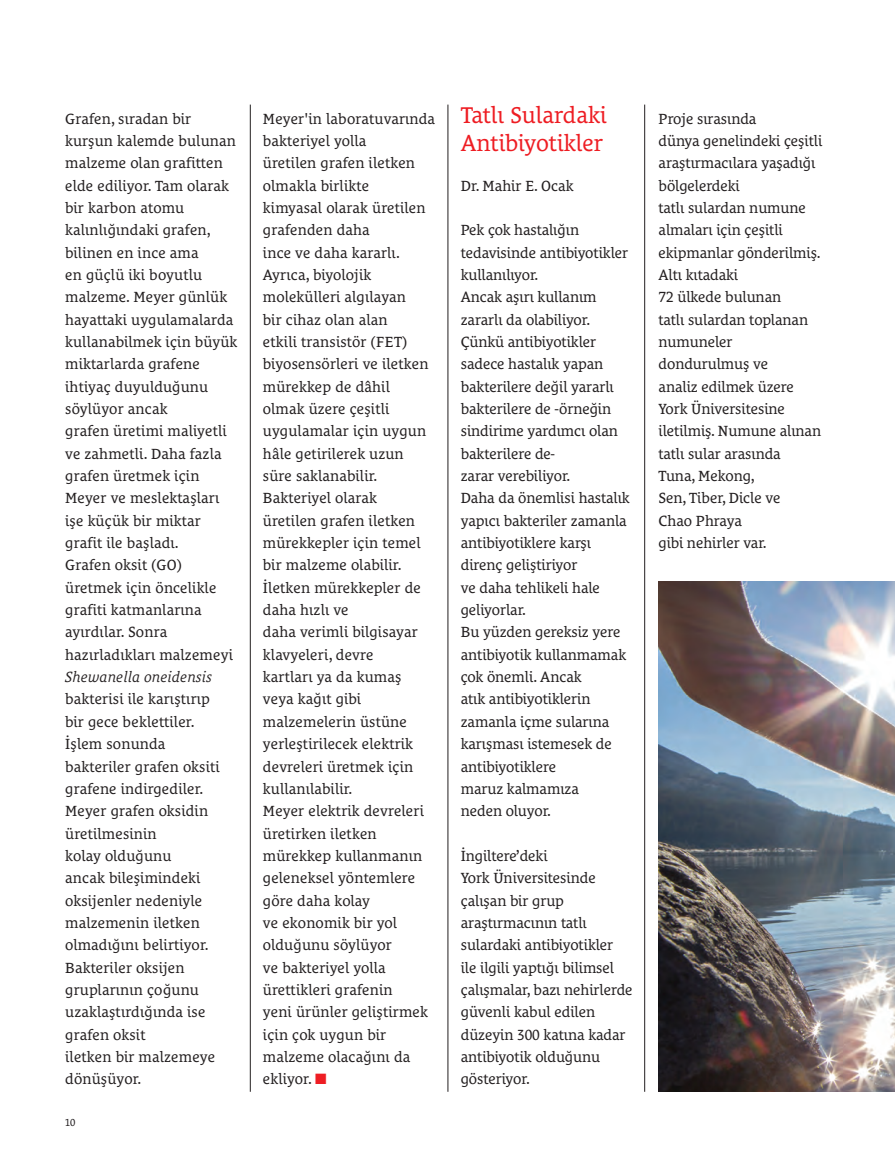
<style>
.page{position:relative;width:895px;height:1173px;background:#fff}
.page>*{position:absolute;margin:0;border:0;box-sizing:border-box;transform-origin:0 0}
.t1{font:23.25px/27.9px "Le Monde Courrier Pro";color:#ee1d23}
.t2{font:15px/22.4px "Le Monde Courrier Pro";color:#231f20}
.t3{font:italic 15px "Le Monde Courrier Pro";letter-spacing:.01em;color:#231f20}
.t4{font:10.35px "Le Monde Courrier Pro";color:#231f20}
.s1{color:#ee1d23}
</style>
<div class="page">
<hr style="left:250px;top:105px;width:1px;height:986px;background:#231f20">
<hr style="left:644px;top:105px;width:1px;height:986px;background:#231f20">
<hr style="left:448px;top:105px;width:1px;height:986px;background:#231f20">
<img style="left:658px;top:581px;width:237px;height:510px">
<p class="t2" style="left:65px;top:106px;width:174px">Grafen, sıradan bir kurşun kalemde bulunan malzeme olan grafitten elde ediliyor. Tam olarak bir karbon atomu kalınlığındaki grafen, bilinen en ince ama<br>en güçlü iki boyutlu malzeme. Meyer günlük hayattaki uygulamalarda kullanabilmek için büyük miktarlarda grafene ihtiyaç duyulduğunu söylüyor ancak<br>grafen üretimi maliyetli ve zahmetli. Daha fazla grafen üretmek için<br>Meyer ve meslektaşları işe küçük bir miktar grafit ile başladı.<br>Grafen oksit (GO) üretmek için öncelikle grafiti katmanlarına ayırdılar. Sonra hazırladıkları malzemeyi</p>
<p class="t3" style="left:65px;top:665px;width:149px">Shewanella oneidensis</p>
<p class="t2" style="left:65px;top:686px;width:156px">bakterisi ile karıştırıp bir gece beklettiler.<br>İşlem sonunda bakteriler grafen oksiti grafene indirgediler.<br>Meyer grafen oksidin üretilmesinin<br>kolay olduğunu<br>ancak bileşimindeki oksijenler nedeniyle malzemenin iletken olmadığını belirtiyor.<br>Bakteriler oksijen gruplarının çoğunu uzaklaştırdığında ise grafen oksit<br>iletken bir malzemeye dönüşüyor.</p>
<p class="t4" style="left:65px;top:1113px;width:12px">10</p>
<p class="t2" style="left:263px;top:106px;width:174px">Meyer'in laboratuvarında bakteriyel yolla<br>üretilen grafen iletken olmakla birlikte<br>kimyasal olarak üretilen grafenden daha<br>ince ve daha kararlı.<br>Ayrıca, biyolojik molekülleri algılayan<br>bir cihaz olan alan<br>etkili transistör (FET) biyosensörleri ve iletken mürekkep de dâhil olmak üzere çeşitli uygulamalar için uygun hâle getirilerek uzun süre saklanabilir.<br>Bakteriyel olarak<br>üretilen grafen iletken mürekkepler için temel bir malzeme olabilir.<br>İletken mürekkepler de daha hızlı ve<br>daha verimli bilgisayar klavyeleri, devre<br>kartları ya da kumaş veya kağıt gibi malzemelerin üstüne yerleştirilecek elektrik devreleri üretmek için kullanılabilir.<br>Meyer elektrik devreleri üretirken iletken mürekkep kullanmanın geleneksel yöntemlere göre daha kolay<br>ve ekonomik bir yol olduğunu söylüyor<br>ve bakteriyel yolla ürettikleri grafenin<br>yeni ürünler geliştirmek için çok uygun bir malzeme olacağını da ekliyor. <span class="s1">■</span></p>
<h1 class="t1" style="left:461px;top:98px;width:147px">Tatlı Sulardaki<br>Antibiyotikler</h1>
<p class="t2" style="left:461px;top:172px;width:114px">Dr. Mahir E. Ocak</p>
<p class="t2" style="left:461px;top:217px;width:170px">Pek çok hastalığın tedavisinde antibiyotikler kullanılıyor.<br>Ancak aşırı kullanım zararlı da olabiliyor.<br>Çünkü antibiyotikler sadece hastalık yapan bakterilere değil yararlı bakterilere de -örneğin sindirime yardımcı olan bakterilere de-<br>zarar verebiliyor.<br>Daha da önemlisi hastalık yapıcı bakteriler zamanla antibiyotiklere karşı direnç geliştiriyor<br>ve daha tehlikeli hale geliyorlar.<br>Bu yüzden gereksiz yere antibiyotik kullanmamak çok önemli. Ancak<br>atık antibiyotiklerin zamanla içme sularına karışması istemesek de antibiyotiklere<br>maruz kalmamıza<br>neden oluyor.</p>
<p class="t2" style="left:461px;top:842px;width:173px">İngiltere’deki<br>York Üniversitesinde çalışan bir grup araştırmacının tatlı sulardaki antibiyotikler ile ilgili yaptığı bilimsel çalışmalar, bazı nehirlerde güvenli kabul edilen düzeyin 300 katına kadar antibiyotik olduğunu gösteriyor.</p>
<p class="t2" style="left:658px;top:106px;width:165px">Proje sırasında<br>dünya genelindeki çeşitli araştırmacılara yaşadığı bölgelerdeki<br>tatlı sulardan numune almaları için çeşitli ekipmanlar gönderilmiş.<br>Altı kıtadaki<br>72 ülkede bulunan<br>tatlı sulardan toplanan numuneler dondurulmuş ve<br>analiz edilmek üzere<br>York Üniversitesine iletilmiş. Numune alınan tatlı sular arasında<br>Tuna, Mekong,<br>Sen, Tiber, Dicle ve<br>Chao Phraya<br>gibi nehirler var.</p>
</div>
